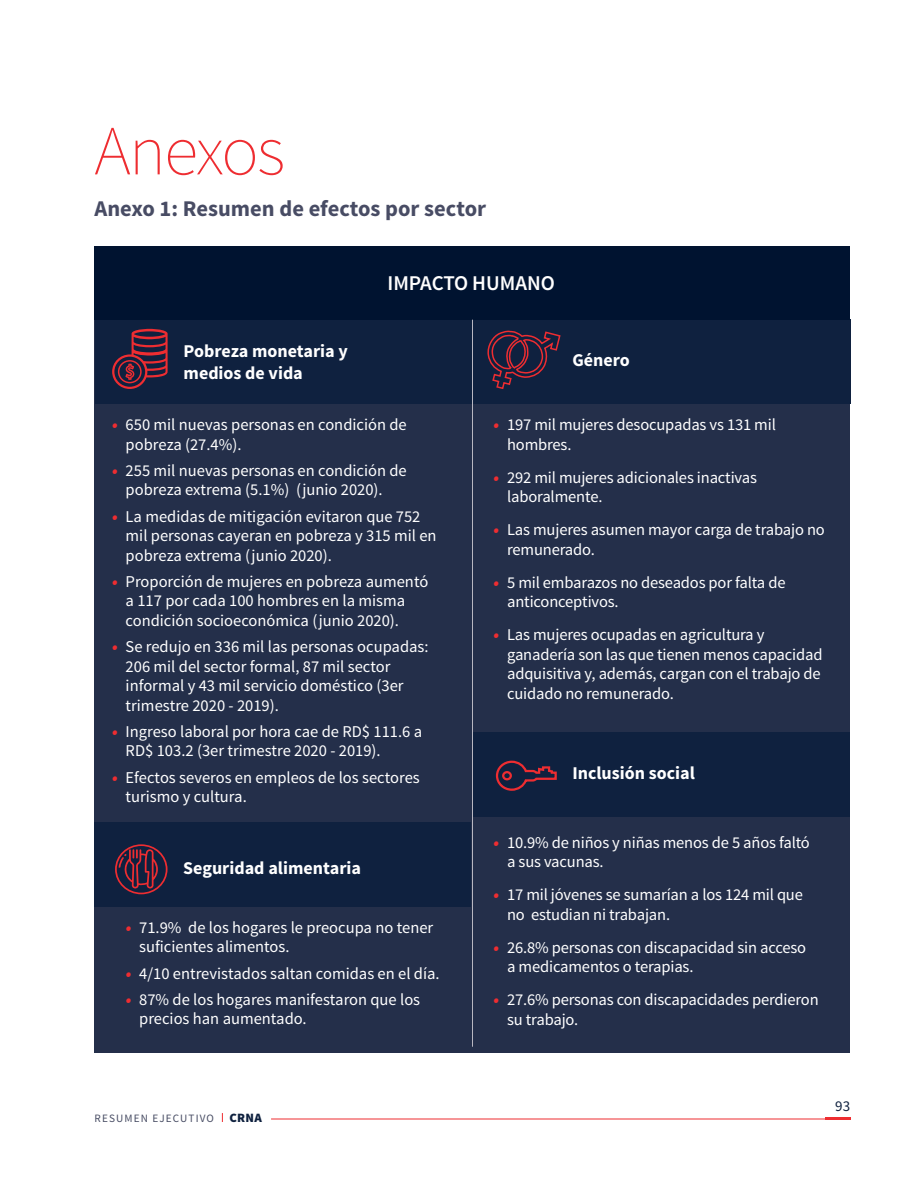
<style>
.page{position:relative;width:918px;height:1188px;background:#fff}
.page>*{position:absolute;margin:0;border:0;box-sizing:border-box;transform-origin:0 0}
.t1{font:200 70.5px "Source Sans Pro";letter-spacing:-.025em;color:#ee2d31}
.t2{font:700 22.5px "Source Sans Pro";color:#484c64}
.t3{font:600 21px "Source Sans Pro";color:#fff}
.t4{font:700 18px/21.6px "Source Sans Pro";color:#fff}
.t5{font:16.5px/19.5px "Source Sans Pro";letter-spacing:-.01em;color:#fff}
.t6{font:15px "Source Sans Pro";color:#0f213f}
.t7{font:11.25px "Source Sans Pro";letter-spacing:.1em;color:#484d64}
.s1{font-weight:900;font-style:italic;color:#ee2d31}
.s2{font-weight:900;font-size:12.75px;color:#0f213f}
</style>
<div class="page">
<div style="left:94px;top:246px;width:756px;height:807px;background:#242f4a"></div>
<div style="left:95px;top:320px;width:756px;height:84px;background:#0f213f"></div>
<div style="left:95px;top:822px;width:376px;height:84px;background:#0f213f"></div>
<div style="left:473px;top:732px;width:377px;height:84px;background:#0f213f"></div>
<div style="left:94px;top:246px;width:756px;height:74px;background:#001330"></div>
<hr style="left:472px;top:320px;width:1px;height:727px;background:#b8b7c1">
<svg style="left:115px;top:844px;width:53px;height:50px"></svg>
<svg style="left:112px;top:329px;width:56px;height:60px"></svg>
<svg style="left:487px;top:330px;width:74px;height:59px"></svg>
<svg style="left:495px;top:760px;width:62px;height:31px"></svg>
<hr style="left:271px;top:1119px;width:568px;height:1px;background:#ee2d31">
<hr style="left:825px;top:1117px;width:25px;height:3px;background:#ee2d31">
<h1 class="t1" style="left:94px;top:109px;width:192px">Anexos</h1>
<h2 class="t2" style="left:94px;top:194px;width:393px">Anexo 1: Resumen de efectos por sector</h2>
<p class="t3" style="left:387px;top:270px;width:169px">IMPACTO HUMANO</p>
<p class="t4" style="left:184px;top:341px;width:166px">Pobreza monetaria y medios de vida</p>
<p class="t5" style="left:126px;top:415px;width:283px;text-indent:-13px"><span class="s1">•</span> 650 mil nuevas personas en condición de pobreza (27.4%).</p>
<p class="t5" style="left:126px;top:461px;width:283px;text-indent:-13px"><span class="s1">•</span> 255 mil nuevas personas en condición de pobreza extrema (5.1%) (junio 2020).</p>
<p class="t5" style="left:126px;top:507px;width:312px;text-indent:-13px"><span class="s1">•</span> La medidas de mitigación evitaron que 752 mil personas cayeran en pobreza y 315 mil en pobreza extrema (junio 2020).</p>
<p class="t5" style="left:126px;top:572px;width:304px;text-indent:-13px"><span class="s1">•</span> Proporción de mujeres en pobreza aumentó a 117 por cada 100 hombres en la misma condición socioeconómica (junio 2020).</p>
<p class="t5" style="left:126px;top:637px;width:305px;text-indent:-13px"><span class="s1">•</span> Se redujo en 336 mil las personas ocupadas:<br>206 mil del sector formal, 87 mil sector informal y 43 mil servicio doméstico (3er trimestre 2020 - 2019).</p>
<p class="t5" style="left:126px;top:722px;width:298px;text-indent:-13px"><span class="s1">•</span> Ingreso laboral por hora cae de RD$ 111.6 a<br>RD$ 103.2 (3er trimestre 2020 - 2019).</p>
<p class="t5" style="left:126px;top:768px;width:296px;text-indent:-13px"><span class="s1">•</span> Efectos severos en empleos de los sectores turismo y cultura.</p>
<p class="t4" style="left:183px;top:858px;width:179px">Seguridad alimentaria</p>
<p class="t5" style="left:139px;top:918px;width:296px;text-indent:-13px"><span class="s1">•</span> 71.9% de los hogares le preocupa no tener suficientes alimentos.</p>
<p class="t5" style="left:126px;top:964px;width:315px"><span class="s1">•</span> 4/10 entrevistados saltan comidas en el día.</p>
<p class="t5" style="left:139px;top:990px;width:282px;text-indent:-13px"><span class="s1">•</span> 87% de los hogares manifestaron que los precios han aumentado.</p>
<p class="t4" style="left:572px;top:350px;width:59px">Género</p>
<p class="t5" style="left:507px;top:415px;width:270px;text-indent:-13px"><span class="s1">•</span> 197 mil mujeres desocupadas vs 131 mil hombres.</p>
<p class="t5" style="left:507px;top:468px;width:251px;text-indent:-13px"><span class="s1">•</span> 292 mil mujeres adicionales inactivas laboralmente.</p>
<p class="t5" style="left:507px;top:520px;width:319px;text-indent:-13px"><span class="s1">•</span> Las mujeres asumen mayor carga de trabajo no remunerado.</p>
<p class="t5" style="left:507px;top:573px;width:280px;text-indent:-13px"><span class="s1">•</span> 5 mil embarazos no deseados por falta de anticonceptivos.</p>
<p class="t5" style="left:507px;top:625px;width:317px;text-indent:-13px"><span class="s1">•</span> Las mujeres ocupadas en agricultura y ganadería son las que tienen menos capacidad adquisitiva y, además, cargan con el trabajo de cuidado no remunerado.</p>
<p class="t4" style="left:572px;top:763px;width:124px">Inclusión social</p>
<p class="t5" style="left:507px;top:833px;width:304px;text-indent:-13px"><span class="s1">•</span> 10.9% de niños y niñas menos de 5 años faltó a sus vacunas.</p>
<p class="t5" style="left:507px;top:885px;width:297px;text-indent:-13px"><span class="s1">•</span> 17 mil jóvenes se sumarían a los 124 mil que no estudian ni trabajan.</p>
<p class="t5" style="left:507px;top:938px;width:300px;text-indent:-13px"><span class="s1">•</span> 26.8% personas con discapacidad sin acceso a medicamentos o terapias.</p>
<p class="t5" style="left:507px;top:990px;width:313px;text-indent:-13px"><span class="s1">•</span> 27.6% personas con discapacidades perdieron su trabajo.</p>
<p class="t7" style="left:94px;top:1111px;width:169px">RESUMEN EJECUTIVO <span class="s2">CRNA</span></p>
<p class="t6" style="left:835px;top:1097px;width:17px">93</p>
</div>
